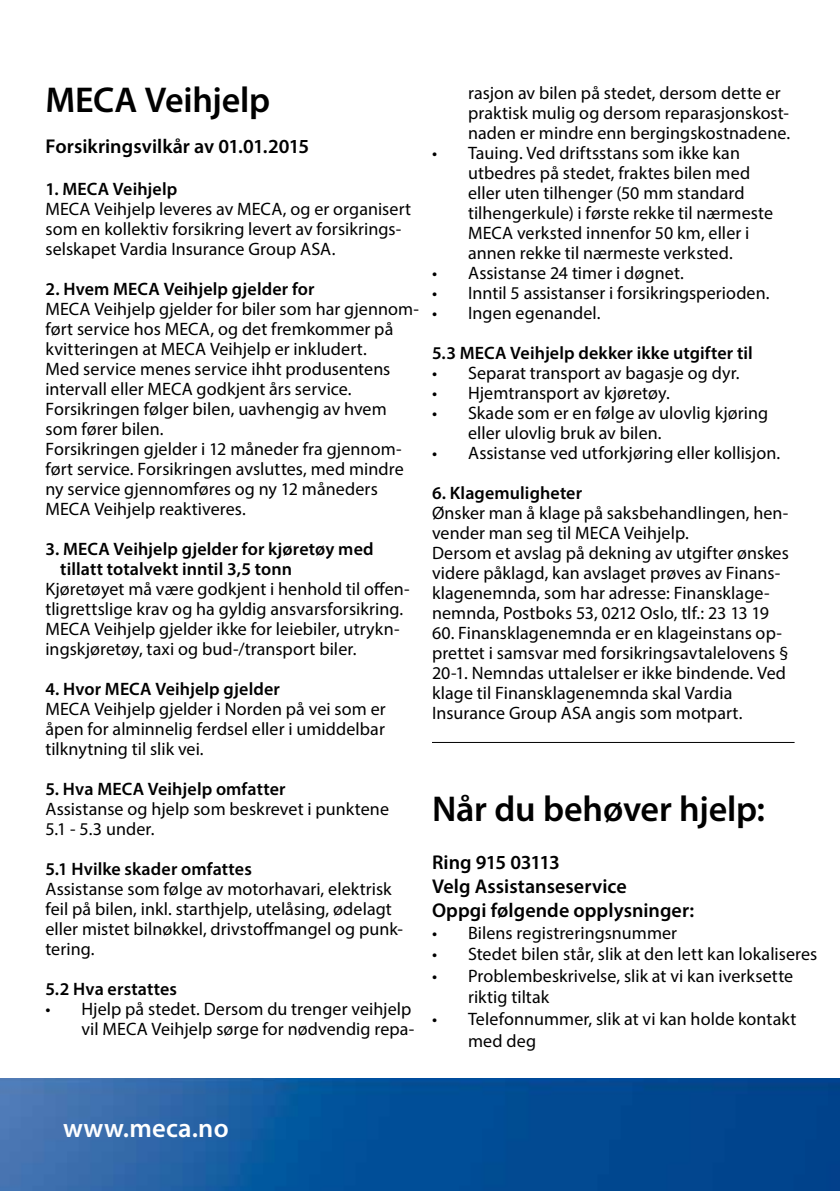
<style>
.page{position:relative;width:840px;height:1191px;background:#fff}
.page>*{position:absolute;margin:0;border:0;box-sizing:border-box;transform-origin:0 0}
.t1{font:600 36px "Myriad Pro";letter-spacing:-.01em;color:#000}
.t2{font:600 26.6px "Myriad Pro";letter-spacing:.005em;color:#fff}
.t3{font:600 20px/24px "Myriad Pro";color:#000}
.t4{font:18px/20px "Myriad Pro";letter-spacing:.005em;color:#000}
.t5{font:600 18px/20px "Myriad Pro";letter-spacing:.005em;color:#000}
</style>
<div class="page">
<img style="left:0;top:1079px;width:839px;height:112px">
<hr style="left:432px;top:742px;width:362px;height:1px;background:#000">
<h1 class="t1" style="left:45px;top:77px;width:226px">MECA Veihjelp</h1>
<p class="t3" style="left:45px;top:134px;width:265px">Forsikringsvilkår av 01.01.2015</p>
<p class="t5" style="left:45px;top:178px;width:133px">1. MECA Veihjelp</p>
<p class="t4" style="left:45px;top:198px;width:367px">MECA Veihjelp leveres av MECA, og er organisert som en kollektiv forsikring levert av forsikrings&shy;selskapet Vardia Insurance Group ASA.</p>
<p class="t5" style="left:45px;top:278px;width:270px">2. Hvem MECA Veihjelp gjelder for</p>
<p class="t4" style="left:45px;top:298px;width:375px">MECA Veihjelp gjelder for biler som har gjennom&shy;ført service hos MECA, og det fremkommer på kvitteringen at MECA Veihjelp er inkludert.<br>Med service menes service ihht produsentens intervall eller MECA godkjent års service.<br>Forsikringen følger bilen, uavhengig av hvem som fører bilen.<br>Forsikringen gjelder i 12 måneder fra gjennom&shy;ført service. Forsikringen avsluttes, med mindre ny service gjennomføres og ny 12 måneders MECA Veihjelp reaktiveres.</p>
<p class="t5" style="left:60px;top:538px;width:315px;text-indent:-15px">3. MECA Veihjelp gjelder for kjøretøy med tillatt totalvekt inntil 3,5 tonn</p>
<p class="t4" style="left:45px;top:578px;width:366px">Kjøretøyet må være godkjent i henhold til offen&shy;tligrettslige krav og ha gyldig ansvarsforsikring.<br>MECA Veihjelp gjelder ikke for leiebiler, utrykn&shy;ingskjøretøy, taxi og bud-/transport biler.</p>
<p class="t5" style="left:45px;top:678px;width:236px">4. Hvor MECA Veihjelp gjelder</p>
<p class="t4" style="left:45px;top:698px;width:341px;text-align:justify">MECA Veihjelp gjelder i Norden på vei som er åpen for alminnelig ferdsel eller i umiddelbar tilknytning til slik vei.</p>
<p class="t5" style="left:45px;top:778px;width:241px">5. Hva MECA Veihjelp omfatter</p>
<p class="t4" style="left:45px;top:798px;width:345px">Assistanse og hjelp som beskrevet i punktene<br>5.1 - 5.3 under.</p>
<p class="t5" style="left:45px;top:858px;width:208px">5.1 Hvilke skader omfattes</p>
<p class="t4" style="left:45px;top:878px;width:359px">Assistanse som følge av motorhavari, elektrisk feil på bilen, inkl. starthjelp, utelåsing, ødelagt eller mistet bilnøkkel, drivstoffmangel og punk&shy;tering.</p>
<p class="t5" style="left:45px;top:978px;width:133px">5.2 Hva erstattes</p>
<p class="t4" style="left:45px;top:998px;width:370px;text-align:right">• Hjelp på stedet. Dersom du trenger veihjelp vil MECA Veihjelp sørge for nødvendig repa-</p>
<p class="t4" style="left:468px;top:82px;width:323px">rasjon av bilen på stedet, dersom dette er praktisk mulig og dersom reparasjonskost&shy;naden er mindre enn bergingskostnadene.</p>
<p class="t4" style="left:468px;top:142px;width:306px;text-indent:-36px">• Tauing. Ved driftsstans som ikke kan utbedres på stedet, fraktes bilen med eller uten tilhenger (50 mm standard tilhengerkule) i første rekke til nærmeste MECA verksted innenfor 50 km, eller i annen rekke til nærmeste verksted.</p>
<p class="t4" style="left:432px;top:262px;width:253px">• Assistanse 24 timer i døgnet.</p>
<p class="t4" style="left:432px;top:282px;width:339px">• Inntil 5 assistanser i forsikringsperioden.</p>
<p class="t4" style="left:432px;top:302px;width:170px">• Ingen egenandel.</p>
<p class="t5" style="left:432px;top:342px;width:322px">5.3 MECA Veihjelp dekker ikke utgifter til</p>
<p class="t4" style="left:432px;top:362px;width:309px">• Separat transport av bagasje og dyr.</p>
<p class="t4" style="left:432px;top:382px;width:239px">• Hjemtransport av kjøretøy.</p>
<p class="t4" style="left:468px;top:402px;width:301px;text-indent:-36px">• Skade som er en følge av ulovlig kjøring eller ulovlig bruk av bilen.</p>
<p class="t4" style="left:432px;top:442px;width:349px">• Assistanse ved utforkjøring eller kollisjon.</p>
<p class="t5" style="left:432px;top:482px;width:152px">6. Klagemuligheter</p>
<p class="t4" style="left:432px;top:502px;width:358px">Ønsker man å klage på saksbehandlingen, hen&shy;vender man seg til MECA Veihjelp.<br>Dersom et avslag på dekning av utgifter ønskes videre påklagd, kan avslaget prøves av Finans&shy;klagenemnda, som har adresse: Finansklage&shy;nemnda, Postboks 53, 0212 Oslo, tlf.: 23 13 19</p>
<p class="t4" style="left:432px;top:622px;width:358px">60. Finansklagenemnda er en klageinstans op&shy;prettet i samsvar med forsikringsavtalelovens § 20-1. Nemndas uttalelser er ikke bindende. Ved klage til Finansklagenemnda skal Vardia Insurance Group ASA angis som motpart.</p>
<h1 class="t1" style="left:432px;top:786px;width:334px">Når du behøver hjelp:</h1>
<p class="t3" style="left:432px;top:849px;width:263px">Ring 915 03113<br>Velg Assistanseservice<br>Oppgi følgende opplysninger:</p>
<p class="t4" style="left:432px;top:922px;width:246px">• Bilens registreringsnummer</p>
<p class="t4" style="left:432px;top:944px;width:386px">• Stedet bilen står, slik at den lett kan lokaliseres</p>
<p class="t4" style="left:468px;top:964px;width:326px;line-height:21.6px;text-indent:-36px">• Problembeskrivelse, slik at vi kan iverksette riktig tiltak</p>
<p class="t4" style="left:468px;top:1008px;width:329px;line-height:21.6px;text-indent:-36px">• Telefonnummer, slik at vi kan holde kontakt med deg</p>
<h2 class="t2" style="left:63px;top:1111px;width:167px">www.meca.no</h2>
</div>
